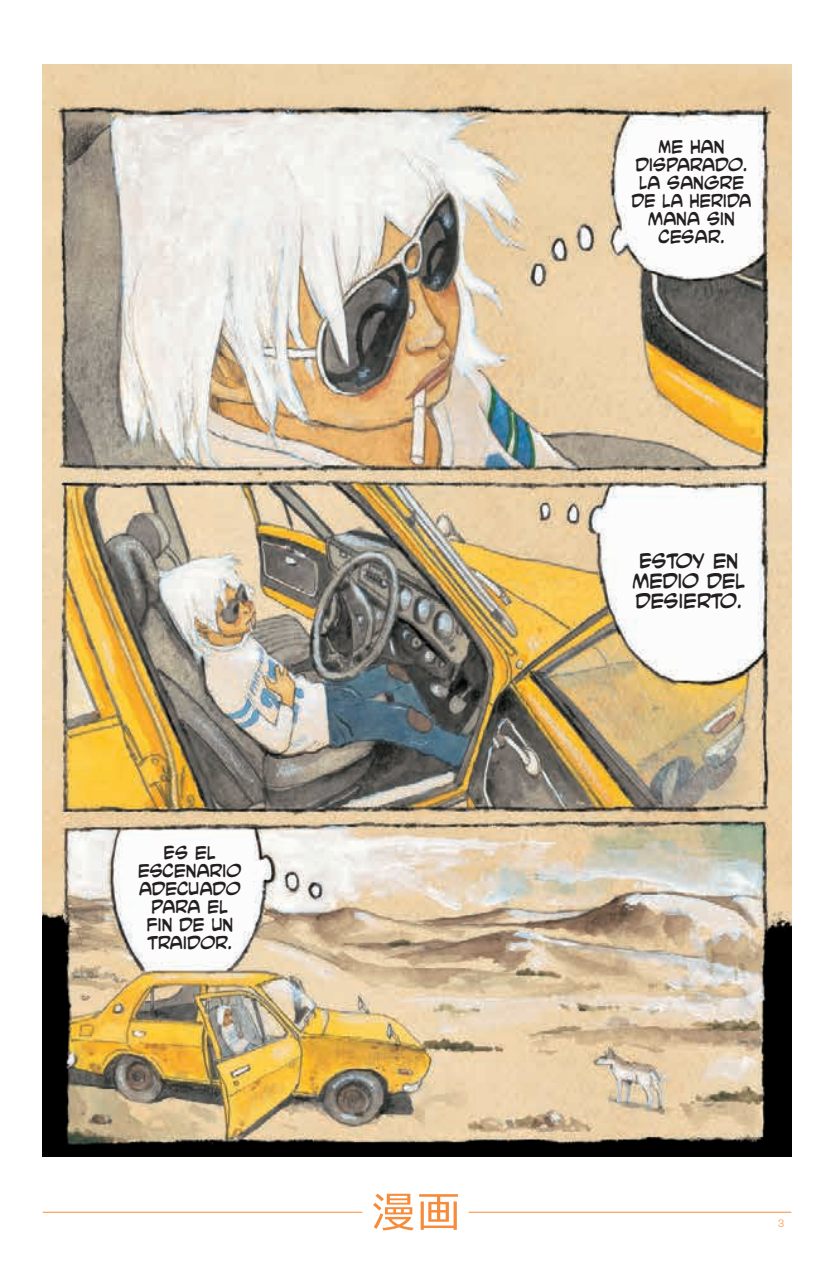
<style>
.page{position:relative;width:834px;height:1275px;background:#fff}
.page>*{position:absolute;margin:0;border:0;box-sizing:border-box;transform-origin:0 0}
.t1{font:18.03px/19.9px "CC Kiss And Tell";color:#231f20;text-align:center}
.t2{font:15.92px/18px "CC Kiss And Tell";color:#231f20;text-align:center}
.t3{font:300 10.5px "Korolev";color:#f58b3b}
</style>
<div class="page">
<img style="left:43px;top:64px;width:748px;height:1093px">
<hr style="left:468px;top:1212px;width:323px;height:1px;background:#f58b3b">
<hr style="left:43px;top:1212px;width:319px;height:1px;background:#f58b3b">
<svg style="left:373px;top:1194px;width:40px;height:36px"></svg>
<svg style="left:419px;top:1194px;width:39px;height:36px"></svg>
<p class="t2" style="left:138px;top:844px;width:105px">ES EL<br>ESCENARIO<br>ADECUADO<br>PARA EL<br>FIN DE UN<br>TRAIDOR.</p>
<p class="t2" style="left:631px;top:138px;width:121px">ME HAN<br>DISPARADO.<br>LA SANGRE<br>DE LA HERIDA<br>MANA SIN<br>CESAR.</p>
<p class="t1" style="left:632px;top:551px;width:115px">ESTOY EN<br>MEDIO DEL<br>DESIERTO.</p>
<p class="t3" style="left:778px;top:1217px;width:8px">3</p>
</div>
